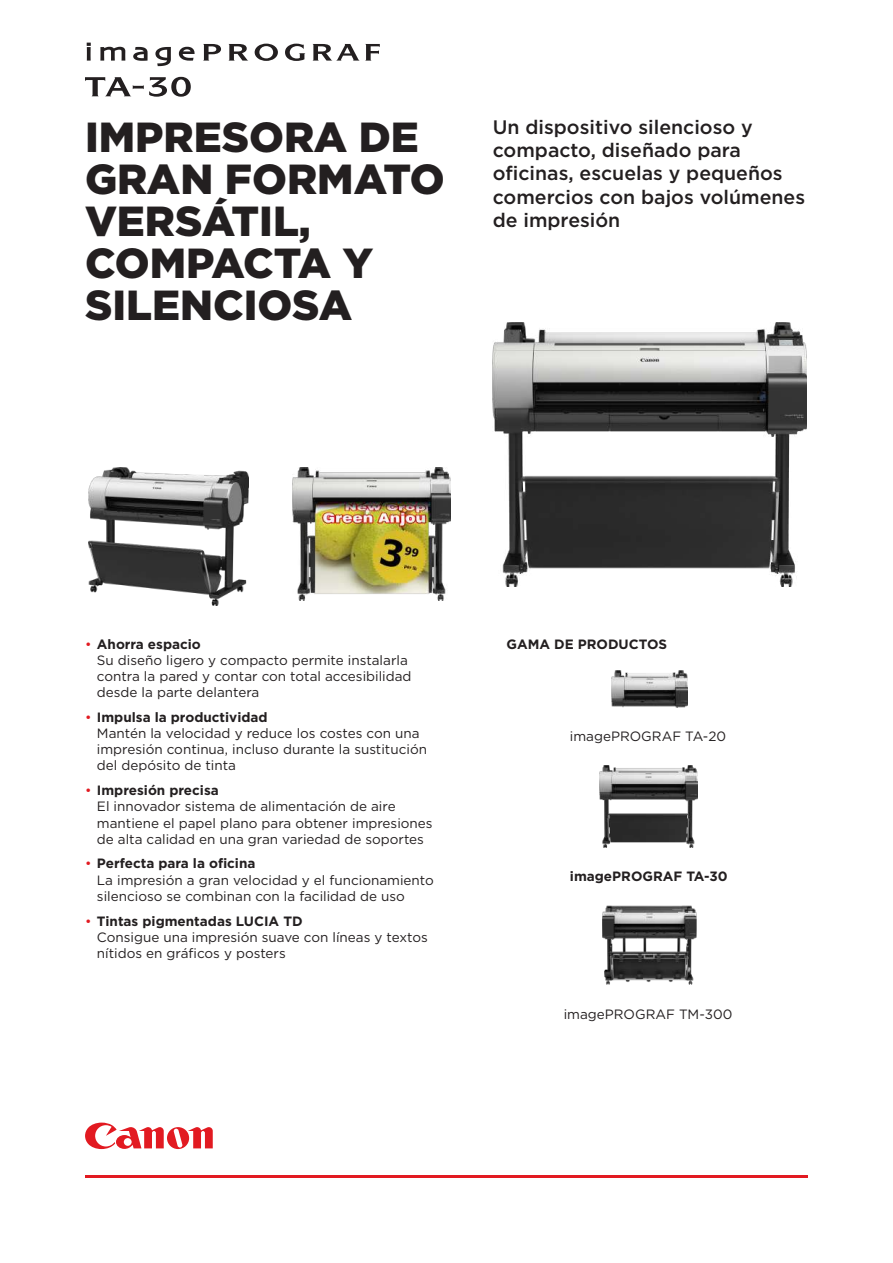
<style>
.page{position:relative;width:893px;height:1263px;background:#fff}
.page>*{position:absolute;margin:0;border:0;box-sizing:border-box;transform-origin:0 0}
.t1{font:900 42px/42px "Gotham";color:#231f20}
.t2{font:500 19.5px/23.4px "Gotham";color:#231f20}
.t3{font:13.5px/16.2px "Gotham";color:#231f20}
.t4{font:700 13.5px "Gotham";color:#231f20}
.s1{color:#e21a21}
.s2{font-weight:700}
</style>
<div class="page">
<svg style="left:85px;top:1122px;width:128px;height:28px"></svg>
<hr style="left:85px;top:1175px;width:723px;height:3px;background:#e21a21">
<img style="left:492px;top:323px;width:315px;height:264px">
<img style="left:89px;top:467px;width:160px;height:138px">
<img style="left:292px;top:467px;width:159px;height:134px">
<svg style="left:203px;top:44px;width:18px;height:17px"></svg>
<svg style="left:228px;top:44px;width:20px;height:17px"></svg>
<svg style="left:255px;top:44px;width:23px;height:17px"></svg>
<svg style="left:285px;top:44px;width:21px;height:17px"></svg>
<svg style="left:312px;top:44px;width:68px;height:17px"></svg>
<svg style="left:87px;top:43px;width:4px;height:18px"></svg>
<svg style="left:100px;top:47px;width:25px;height:14px"></svg>
<svg style="left:133px;top:47px;width:15px;height:14px"></svg>
<svg style="left:155px;top:47px;width:16px;height:19px"></svg>
<svg style="left:179px;top:47px;width:16px;height:14px"></svg>
<svg style="left:85px;top:77px;width:106px;height:20px"></svg>
<img style="left:603px;top:905px;width:93px;height:80px">
<img style="left:611px;top:671px;width:77px;height:36px">
<img style="left:600px;top:765px;width:97px;height:82px">
<h1 class="t1" style="left:85px;top:115px;width:361px">IMPRESORA DE<br>GRAN FORMATO<br>VERSÁTIL,<br>COMPACTA Y<br>SILENCIOSA</h1>
<h2 class="t2" style="left:493px;top:115px;width:314px">Un dispositivo silencioso y compacto, diseñado para oficinas, escuelas y pequeños comercios con bajos volúmenes de impresión</h2>
<p class="t3" style="left:97px;top:635px;width:316px;text-indent:-12px"><span class="s1">•</span> <span class="s2">Ahorra espacio<br></span>Su diseño ligero y compacto permite instalarla contra la pared y contar con total accesibilidad desde la parte delantera</p>
<p class="t3" style="left:97px;top:709px;width:332px;text-indent:-12px"><span class="s1">•</span> <span class="s2">Impulsa la productividad<br></span>Mantén la velocidad y reduce los costes con una impresión continua, incluso durante la sustitución del depósito de tinta</p>
<p class="t3" style="left:97px;top:782px;width:337px;text-indent:-12px"><span class="s1">•</span> <span class="s2">Impresión precisa<br></span>El innovador sistema de alimentación de aire mantiene el papel plano para obtener impresiones de alta calidad en una gran variedad de soportes</p>
<p class="t3" style="left:97px;top:855px;width:338px;text-indent:-12px"><span class="s1">•</span> <span class="s2">Perfecta para la oficina<br></span>La impresión a gran velocidad y el funcionamiento silencioso se combinan con la facilidad de uso</p>
<p class="t3" style="left:97px;top:912px;width:332px;text-indent:-12px"><span class="s1">•</span> <span class="s2">Tintas pigmentadas LUCIA TD<br></span>Consigue una impresión suave con líneas y textos nítidos en gráficos y posters</p>
<p class="t4" style="left:506px;top:635px;width:162px">GAMA DE PRODUCTOS</p>
<p class="t3" style="left:570px;top:728px;width:158px">imagePROGRAF TA-20</p>
<p class="t4" style="left:570px;top:868px;width:159px">imagePROGRAF TA-30</p>
<p class="t3" style="left:564px;top:1006px;width:170px">imagePROGRAF TM-300</p>
</div>
